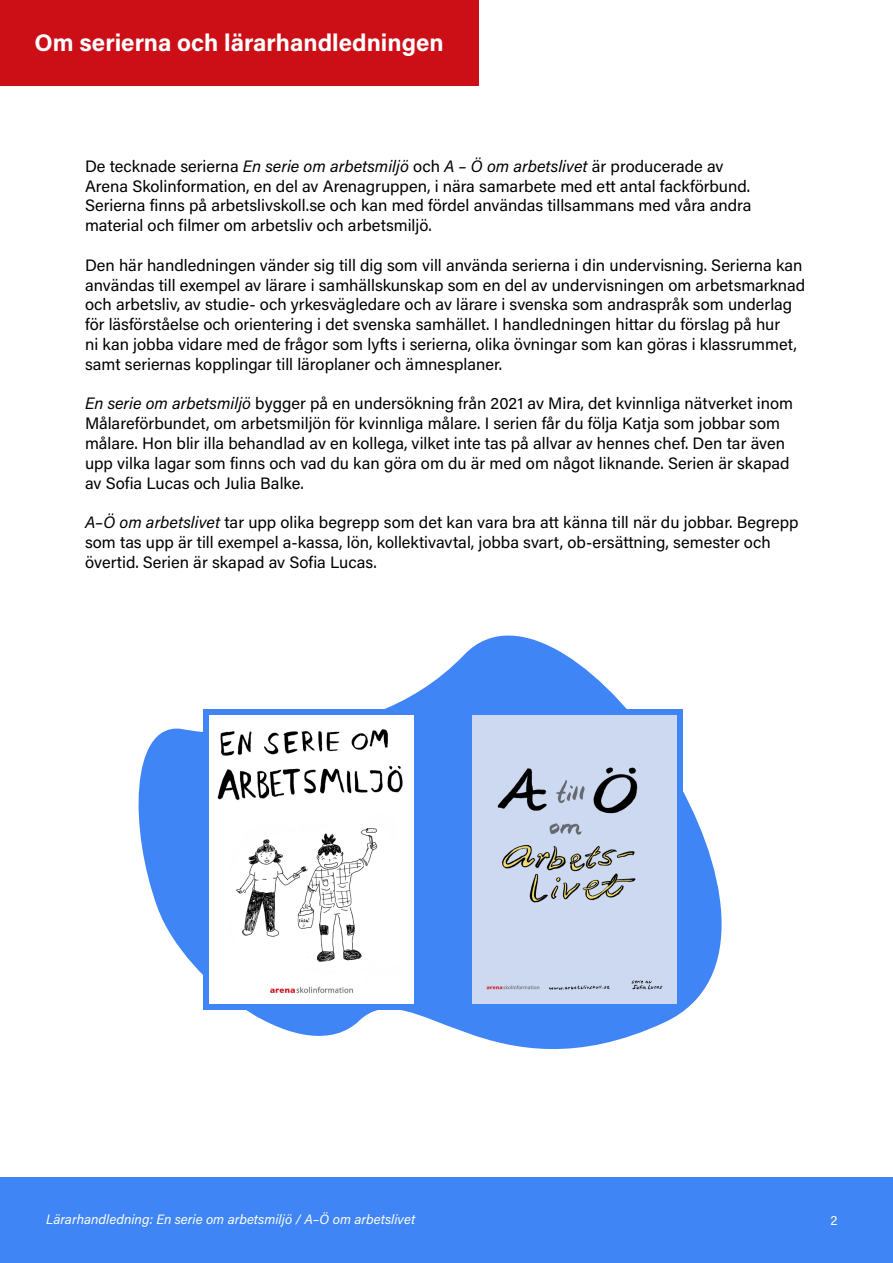
<style>
.page{position:relative;width:893px;height:1263px;background:#fff}
.page>*{position:absolute;margin:0;border:0;box-sizing:border-box;transform-origin:0 0}
.t1{font:700 24px "Acumin Pro";color:#fff}
.t2{font:16.5px/19.8px "Acumin Pro";color:#000}
.t3{font:italic 13.5px "Acumin Pro";color:#fff}
.t4{font:13.5px "Acumin Pro";color:#fff}
.s1{font-style:italic}
</style>
<div class="page">
<div style="left:0;top:1178px;width:893px;height:85px;background:#4085f5"></div>
<svg style="left:138px;top:635px;width:584px;height:414px;fill:#4085f5"></svg>
<img style="left:210px;top:715px;width:204px;height:289px">
<img style="left:472px;top:715px;width:204px;height:289px">
<div style="left:0;top:0;width:478px;height:85px;background:#cc0e17"></div>
<h1 class="t1" style="left:35px;top:25px;width:411px">Om serierna och lärarhandledningen</h1>
<p class="t2" style="left:85px;top:155px;width:668px">De tecknade serierna <span class="s1">En serie om arbetsmiljö</span> och <span class="s1">A – Ö om arbetslivet</span> är producerade av Arena Skolinformation, en del av Arenagruppen, i nära samarbete med ett antal fackförbund.<br>Serierna finns på arbetslivskoll.se och kan med fördel användas tillsammans med våra andra material och filmer om arbetsliv och arbetsmiljö.</p>
<p class="t2" style="left:85px;top:254px;width:722px">Den här handledningen vänder sig till dig som vill använda serierna i din undervisning. Serierna kan användas till exempel av lärare i samhällskunskap som en del av undervisningen om arbetsmarknad och arbetsliv, av studie- och yrkesvägledare och av lärare i svenska som andraspråk som underlag för läsförståelse och orientering i det svenska samhället. I handledningen hittar du förslag på hur<br>ni kan jobba vidare med de frågor som lyfts i serierna, olika övningar som kan göras i klassrummet, samt seriernas kopplingar till läroplaner och ämnesplaner.</p>
<p class="t2" style="left:85px;top:393px;width:709px"><span class="s1">En serie om arbetsmiljö</span> bygger på en undersökning från 2021 av Mira, det kvinnliga nätverket inom Målareförbundet, om arbetsmiljön för kvinnliga målare. I serien får du följa Katja som jobbar som målare. Hon blir illa behandlad av en kollega, vilket inte tas på allvar av hennes chef. Den tar även upp vilka lagar som finns och vad du kan göra om du är med om något liknande. Serien är skapad av Sofia Lucas och Julia Balke.</p>
<p class="t2" style="left:85px;top:512px;width:715px"><span class="s1">A–Ö om arbetslivet</span> tar upp olika begrepp som det kan vara bra att känna till när du jobbar. Begrepp som tas upp är till exempel a-kassa, lön, kollektivavtal, jobba svart, ob-ersättning, semester och övertid. Serien är skapad av Sofia Lucas.</p>
<p class="t3" style="left:46px;top:1210px;width:370px">Lärarhandledning: En serie om arbetsmiljö / A–Ö om arbetslivet</p>
<p class="t4" style="left:830px;top:1210px;width:9px">2</p>
</div>
